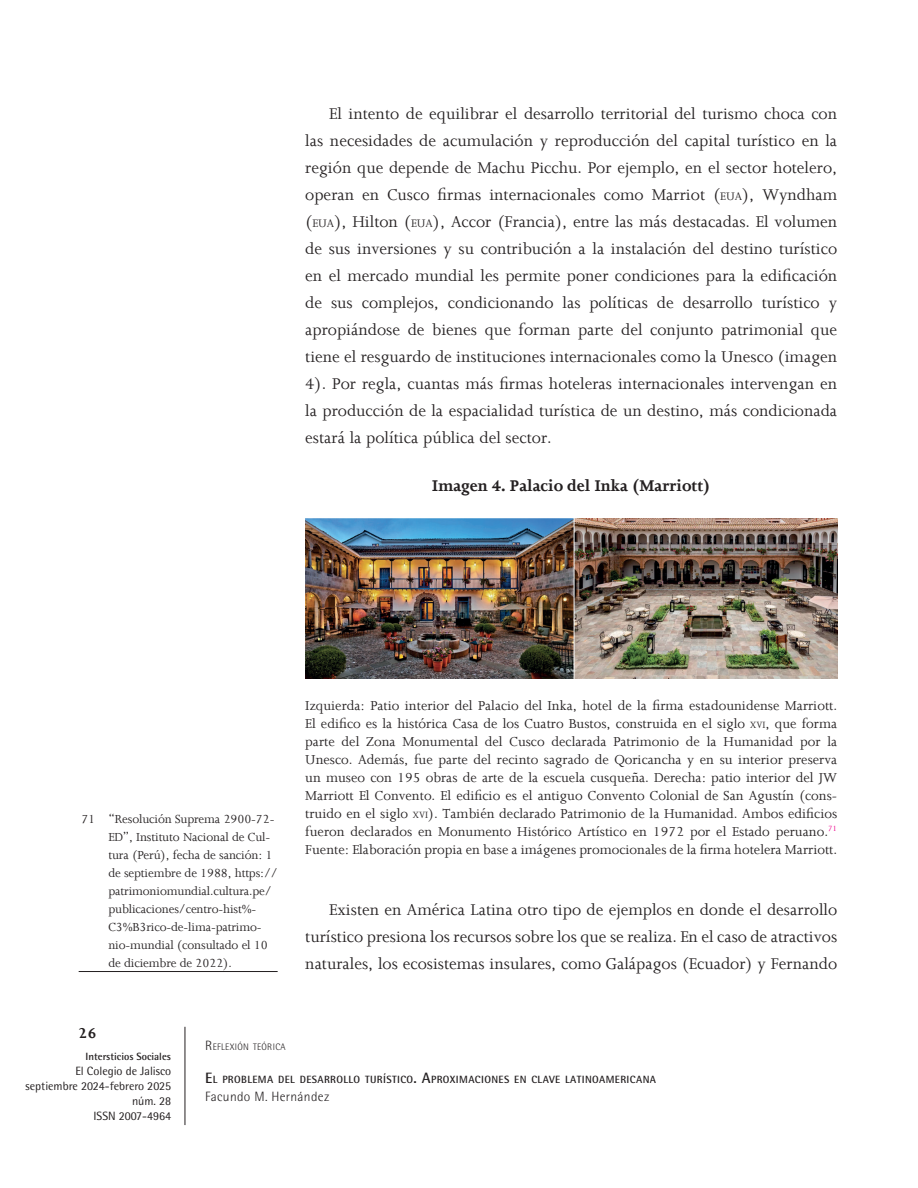
<style>
.page{position:relative;width:918px;height:1188px;background:#fff}
.page>*{position:absolute;margin:0;border:0;box-sizing:border-box;transform-origin:0 0}
.t1{font:18px/27px "Joanna";color:#231f20;text-align:justify}
.t2{font:700 18px "Joanna";color:#231f20}
.t3{font:700 16.5px "Joanna";color:#231f20}
.t4{font:15px/18px "Joanna";color:#231f20;text-align:justify}
.t5{font:13.5px/18px "Joanna";letter-spacing:-.01em;color:#231f20}
.t6{font:300 13.5px "Rotis Semi Sans Std";letter-spacing:.025em;color:#231f20}
.t7{font:12px/15px "Rotis Semi Sans Std";color:#231f20;text-align:right}
.t8{font:700 10.5px "Rotis Semi Sans Std";letter-spacing:.035em;color:#231f20}
.t9{font:700 10.5px "Rotis Semi Sans Std";color:#231f20}
.t10{font:300 9.45px "Rotis Semi Sans Std";letter-spacing:.035em;color:#231f20}
.s1{font-size:12.6px}
.s2{font-size:10.5px}
.s3{font-style:inherit}
.s4{font-size:13.5px}
.s5{font-size:15px}
</style>
<div class="page">
<hr style="left:185px;top:1027px;width:1px;height:98px;background:#231f20">
<hr style="left:79px;top:971px;width:199px;height:1px;background:#231f20">
<img style="left:305px;top:519px;width:532px;height:160px">
<p class="t1" style="left:305px;top:99px;width:533px;text-indent:24px">El intento de equilibrar el desarrollo territorial del turismo choca con las necesidades de acumulación y reproducción del capital turístico en la región que depende de Machu Picchu. Por ejemplo, en el sector hotelero, operan en Cusco firmas internacionales como Marriot (<span class="s1">eua</span>), Wyndham (<span class="s1">eua</span>), Hilton (<span class="s1">eua</span>), Accor (Francia), entre las más destacadas. El volumen de sus inversiones y su contribución a la instalación del destino turístico en el mercado mundial les permite poner condiciones para la edificación de sus complejos, condicionando las políticas de desarrollo turístico y apropiándose de bienes que forman parte del conjunto patrimonial que tiene el resguardo de instituciones internacionales como la Unesco (imagen 4). Por regla, cuantas más firmas hoteleras internacionales intervengan en la producción de la espacialidad turística de un destino, más condicionada estará la política pública del sector.</p>
<p class="t2" style="left:432px;top:475px;width:280px">Imagen 4. Palacio del Inka (Marriott)</p>
<p class="t5" style="left:108px;top:809px;width:171px;text-indent:-27px">71 “Resolución Suprema 2900-72-<br>ED”, Instituto Nacional de Cul&shy;tura (Perú), fecha de sanción: 1 de septiembre de 1988, https:// patrimoniomundial.cultura.pe/ publicaciones/centro-hist%-<br>C3%B3rico-de-lima-patrimo&shy;nio-mundial (consultado el 10 de diciembre de 2022).</p>
<p class="t4" style="left:305px;top:696px;width:533px">Izquierda: Patio interior del Palacio del Inka, hotel de la firma estadounidense Marriott.<br>El edifico es la histórica Casa de los Cuatro Bustos, construida en el siglo <span class="s2">xvi</span>, que forma parte del Zona Monumental del Cusco declarada Patrimonio de la Humanidad por la Unesco. Además, fue parte del recinto sagrado de Qoricancha y en su interior preserva un museo con 195 obras de arte de la escuela cusqueña. Derecha: patio interior del JW Marriott El Convento. El edificio es el antiguo Convento Colonial de San Agustín (cons&shy;truido en el siglo <span class="s2">xvi</span><span class="s3">)</span>. También declarado Patrimonio de la Humanidad. Ambos edificios fueron declarados en Monumento Histórico Artístico en 1972 por el Estado peruano.<sup>71<br></sup>Fuente: Elaboración propia en base a imágenes promocionales de la firma hotelera Marriott.</p>
<p class="t1" style="left:305px;top:896px;width:533px;text-indent:24px">Existen en América Latina otro tipo de ejemplos en donde el desarrollo turístico presiona los recursos sobre los que se realiza. En el caso de atractivos naturales, los ecosistemas insulares, como Galápagos (Ecuador) y Fernando</p>
<p class="t3" style="left:79px;top:1023px;width:19px">26</p>
<p class="t9" style="left:86px;top:1050px;width:87px">Intersticios Sociales</p>
<p class="t7" style="left:26px;top:1063px;width:147px">El Colegio de Jalisco septiembre 2024-febrero 2025 núm. 28<br>ISSN 2007-4964</p>
<p class="t10" style="left:205px;top:1042px;width:82px"><span class="s4">R</span>EFLEXIÓN TEÓRICA</p>
<p class="t8" style="left:205px;top:1073px;width:452px"><span class="s5">E</span>L PROBLEMA DEL DESARROLLO TURÍSTICO<span class="s5">. A</span>PROXIMACIONES EN CLAVE LATINOAMERICANA</p>
<p class="t6" style="left:205px;top:1089px;width:126px">Facundo M. Hernández</p>
</div>
